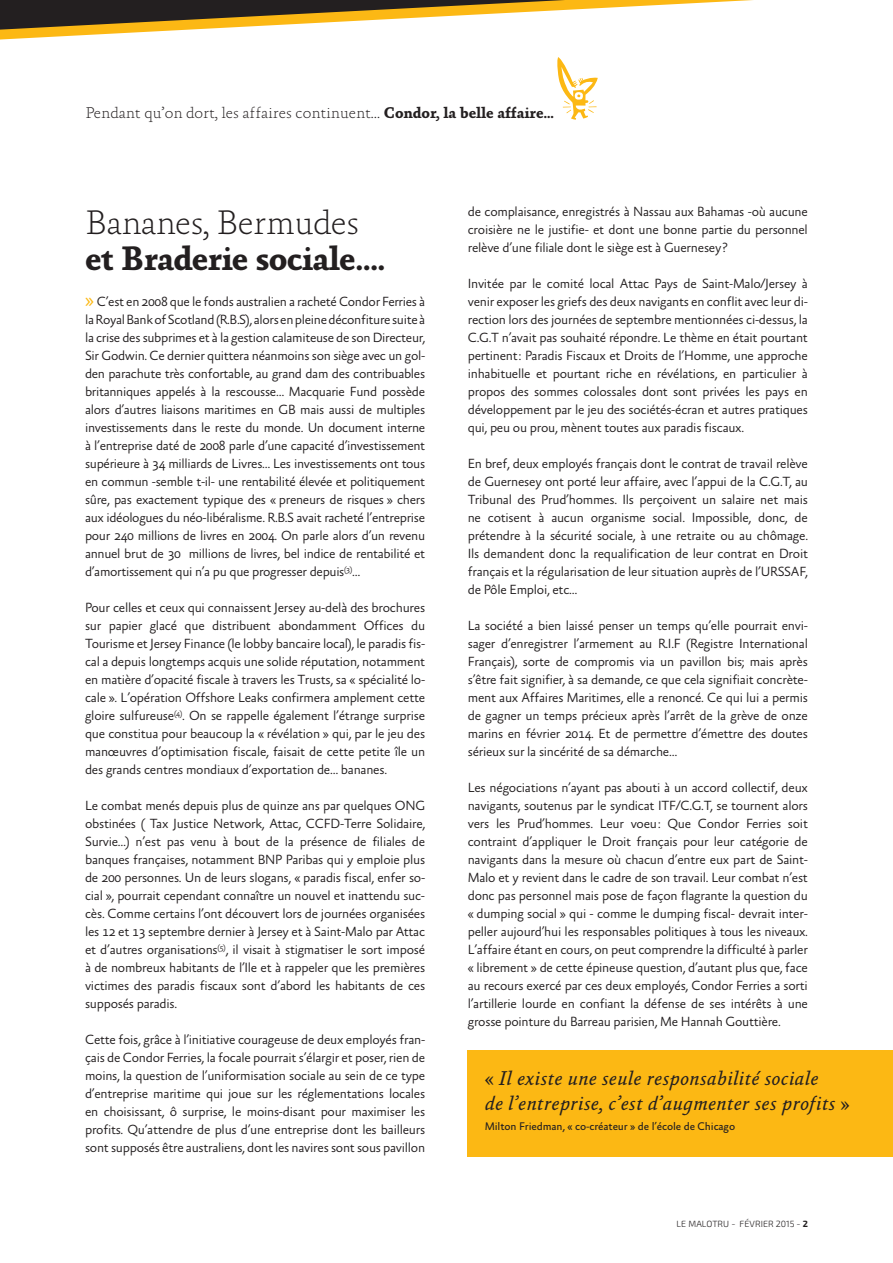
<style>
.page{position:relative;width:893px;height:1263px;background:#fff}
.page>*{position:absolute;margin:0;border:0;box-sizing:border-box;transform-origin:0 0}
.t1{font:700 34.5px "Absara TF";letter-spacing:-.02em;color:#231f20}
.t2{font:100 34.5px "Absara";letter-spacing:-.02em;color:#231f20}
.t3{font:italic 20.25px/25.5px "Absara TF";color:#231f20}
.t4{font:100 15.75px "Absara";letter-spacing:-.005em;color:#231f20}
.t5{font:300 13.5px/18px "Absara Sans";letter-spacing:-.02em;color:#231f20;text-align:justify}
.t6{font:11.25px "Absara Sans";letter-spacing:-.01em;color:#231f20}
.t7{font:300 9px "Exo 2.0";letter-spacing:.01em;color:#231f20}
.s1{font-weight:700}
.s2{font-size:19.5px;color:#fcb814}
.s3{font-style:normal}
</style>
<div class="page">
<svg style="left:0;top:0;width:753px;height:40px"></svg>
<div style="left:468px;top:1050px;width:425px;height:107px;background:#fcb814"></div>
<p class="t4" style="left:85px;top:103px;width:470px">Pendant qu’on dort, les affaires continuent… <span class="s1">Condor, la belle affaire…</span></p>
<h1 class="t2" style="left:85px;top:202px;width:276px">Bananes, Bermudes</h1>
<h1 class="t1" style="left:85px;top:238px;width:302px">et Braderie sociale….</h1>
<p class="t5" style="left:85px;top:293px;width:342px"><span class="s2">»</span> C’est en 2008 que le fonds australien a racheté Condor Ferries à la Royal Bank of Scotland (R.B.S), alors en pleine déconfiture suite à la crise des subprimes et à la gestion calamiteuse de son Directeur, Sir Godwin. Ce dernier quittera néanmoins son siège avec un gol&shy;den parachute très confortable, au grand dam des contribuables britanniques appelés à la rescousse… Macquarie Fund possède alors d’autres liaisons maritimes en GB mais aussi de multiples investissements dans le reste du monde. Un document interne à l’entreprise daté de 2008 parle d’une capacité d’investissement supérieure à 34 milliards de Livres… Les investissements ont tous en commun -semble t-il- une rentabilité élevée et politiquement sûre, pas exactement typique des « preneurs de risques » chers aux idéologues du néo-libéralisme. R.B.S avait racheté l’entreprise pour 240 millions de livres en 2004. On parle alors d’un revenu annuel brut de 30 millions de livres, bel indice de rentabilité et d’amortissement qui n’a pu que progresser depuis<sup>(3)</sup>…</p>
<p class="t5" style="left:85px;top:599px;width:342px">Pour celles et ceux qui connaissent Jersey au-delà des brochures sur papier glacé que distribuent abondamment Offices du Tourisme et Jersey Finance (le lobby bancaire local), le paradis fis&shy;cal a depuis longtemps acquis une solide réputation, notamment en matière d’opacité fiscale à travers les Trusts, sa « spécialité lo&shy;cale ». L’opération Offshore Leaks confirmera amplement cette gloire sulfureuse<sup>(4)</sup>. On se rappelle également l’étrange surprise que constitua pour beaucoup la « révélation » qui, par le jeu des manœuvres d’optimisation fiscale, faisait de cette petite île un des grands centres mondiaux d’exportation de… bananes.</p>
<p class="t5" style="left:85px;top:797px;width:342px">Le combat menés depuis plus de quinze ans par quelques ONG obstinées ( Tax Justice Network, Attac, CCFD-Terre Solidaire, Survie…) n’est pas venu à bout de la présence de filiales de banques françaises, notamment BNP Paribas qui y emploie plus de 200 personnes. Un de leurs slogans, « paradis fiscal, enfer so&shy;cial », pourrait cependant connaître un nouvel et inattendu suc&shy;cès. Comme certains l’ont découvert lors de journées organisées les 12 et 13 septembre dernier à Jersey et à Saint-Malo par Attac et d’autres organisations<sup>(5)</sup>, il visait à stigmatiser le sort imposé à de nombreux habitants de l’Ile et à rappeler que les premières victimes des paradis fiscaux sont d’abord les habitants de ces supposés paradis.</p>
<p class="t5" style="left:85px;top:1031px;width:342px">Cette fois, grâce à l’initiative courageuse de deux employés fran&shy;çais de Condor Ferries, la focale pourrait s’élargir et poser, rien de moins, la question de l’uniformisation sociale au sein de ce type d’entreprise maritime qui joue sur les réglementations locales en choisissant, ô surprise, le moins-disant pour maximiser les profits. Qu’attendre de plus d’une entreprise dont les bailleurs sont supposés être australiens, dont les navires sont sous pavillon</p>
<p class="t5" style="left:468px;top:203px;width:342px">de complaisance, enregistrés à Nassau aux Bahamas -où aucune croisière ne le justifie- et dont une bonne partie du personnel relève d’une filiale dont le siège est à Guernesey?</p>
<p class="t5" style="left:468px;top:275px;width:342px">Invitée par le comité local Attac Pays de Saint-Malo/Jersey à venir exposer les griefs des deux navigants en conflit avec leur di&shy;rection lors des journées de septembre mentionnées ci-dessus, la C.G.T n’avait pas souhaité répondre. Le thème en était pourtant pertinent: Paradis Fiscaux et Droits de l’Homme, une approche inhabituelle et pourtant riche en révélations, en particulier à propos des sommes colossales dont sont privées les pays en développement par le jeu des sociétés-écran et autres pratiques qui, peu ou prou, mènent toutes aux paradis fiscaux.</p>
<p class="t5" style="left:468px;top:455px;width:342px">En bref, deux employés français dont le contrat de travail relève de Guernesey ont porté leur affaire, avec l’appui de la C.G.T, au Tribunal des Prud’hommes. Ils perçoivent un salaire net mais ne cotisent à aucun organisme social. Impossible, donc, de prétendre à la sécurité sociale, à une retraite ou au chômage.<br>Ils demandent donc la requalification de leur contrat en Droit français et la régularisation de leur situation auprès de l’URSSAF, de Pôle Emploi, etc…</p>
<p class="t5" style="left:468px;top:617px;width:342px">La société a bien laissé penser un temps qu’elle pourrait envi&shy;sager d’enregistrer l’armement au R.I.F (Registre International Français), sorte de compromis via un pavillon bis; mais après s’être fait signifier, à sa demande, ce que cela signifiait concrète&shy;ment aux Affaires Maritimes, elle a renoncé. Ce qui lui a permis de gagner un temps précieux après l’arrêt de la grève de onze marins en février 2014. Et de permettre d’émettre des doutes sérieux sur la sincérité de sa démarche…</p>
<p class="t5" style="left:468px;top:779px;width:342px">Les négociations n’ayant pas abouti à un accord collectif, deux navigants, soutenus par le syndicat ITF/C.G.T, se tournent alors vers les Prud’hommes. Leur voeu: Que Condor Ferries soit contraint d’appliquer le Droit français pour leur catégorie de navigants dans la mesure où chacun d’entre eux part de Saint-Malo et y revient dans le cadre de son travail. Leur combat n’est donc pas personnel mais pose de façon flagrante la question du « dumping social » qui - comme le dumping fiscal- devrait inter&shy;peller aujourd’hui les responsables politiques à tous les niveaux.<br>L’affaire étant en cours, on peut comprendre la difficulté à parler « librement » de cette épineuse question, d’autant plus que, face au recours exercé par ces deux employés, Condor Ferries a sorti l’artillerie lourde en confiant la défense de ses intérêts à une grosse pointure du Barreau parisien, Me Hannah Gouttière.</p>
<h2 class="t3" style="left:485px;top:1066px;width:367px"><span class="s3">«</span> Il existe une seule responsabilité sociale<br>de l’entreprise, c’est d’augmenter ses profits <span class="s3">»</span></h2>
<p class="t6" style="left:485px;top:1120px;width:252px">Milton Friedman, « co-créateur » de l’école de Chicago</p>
<p class="t7" style="left:677px;top:1218px;width:133px">LE MALOTRU - FÉVRIER 2015 - <span class="s1">2</span></p>
</div>
